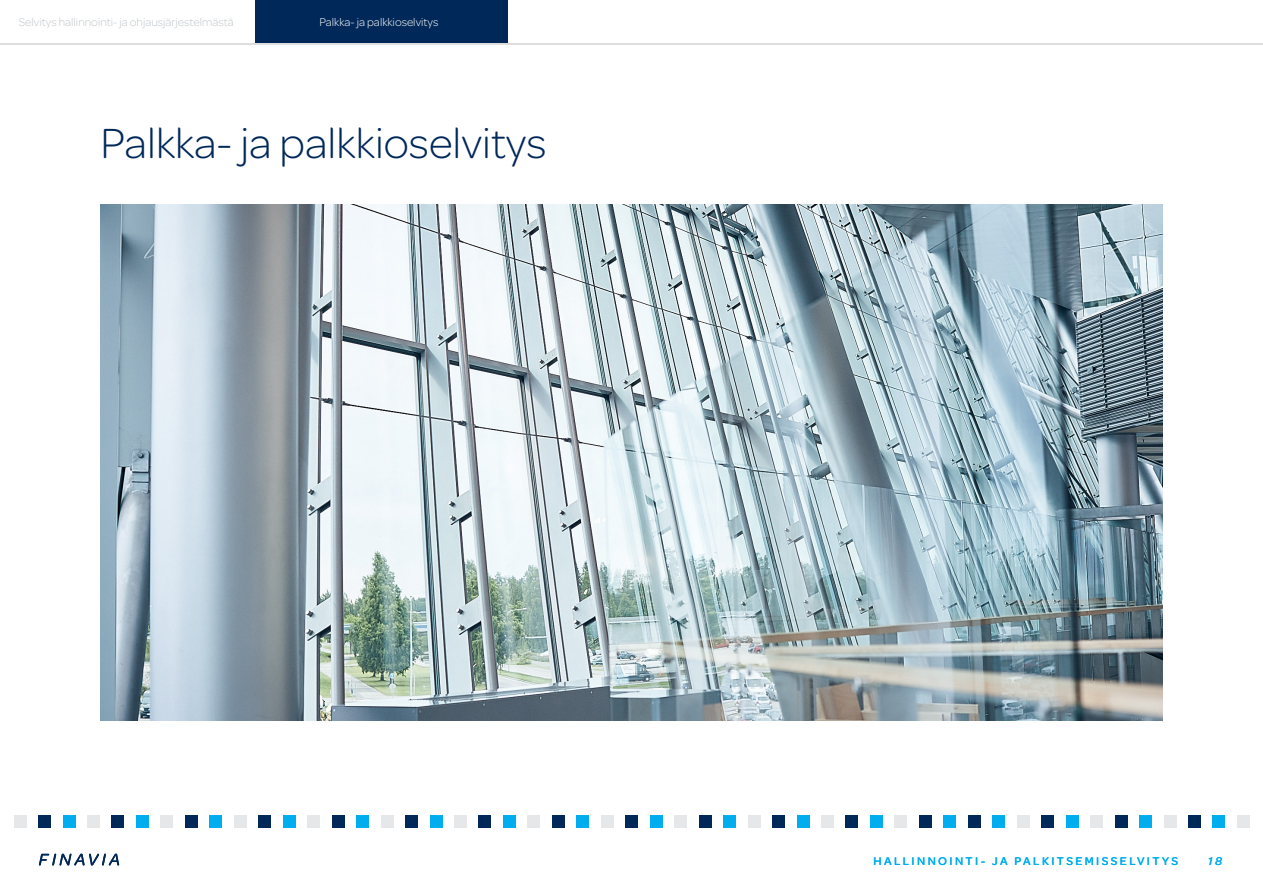
<style>
.page{position:relative;width:1263px;height:893px;background:#fff}
.page>*{position:absolute;margin:0;border:0;box-sizing:border-box;transform-origin:0 0}
.t1{font:300 45px "Omnes";color:#002859}
.t2{font:300 12px "Omnes";color:#c1c6ca}
.t3{font:500 12px "Omnes";letter-spacing:.2em;color:#00aeef}
.t4{font:300 12px "Omnes";color:#fff}
.t5{font:italic 500 12px "Omnes";color:#00aeef}
</style>
<div class="page">
<svg style="left:39px;top:854px;width:80px;height:11px"></svg>
<div style="left:63px;top:816px;width:12px;height:12px;background:#00aeef"></div>
<div style="left:136px;top:816px;width:13px;height:12px;background:#00aeef"></div>
<div style="left:210px;top:816px;width:12px;height:12px;background:#00aeef"></div>
<div style="left:283px;top:816px;width:12px;height:12px;background:#00aeef"></div>
<div style="left:356px;top:816px;width:13px;height:12px;background:#00aeef"></div>
<div style="left:430px;top:816px;width:12px;height:12px;background:#00aeef"></div>
<div style="left:503px;top:816px;width:12px;height:12px;background:#00aeef"></div>
<div style="left:577px;top:816px;width:12px;height:12px;background:#00aeef"></div>
<div style="left:650px;top:816px;width:12px;height:12px;background:#00aeef"></div>
<div style="left:993px;top:816px;width:12px;height:12px;background:#00aeef"></div>
<div style="left:723px;top:816px;width:13px;height:12px;background:#00aeef"></div>
<div style="left:1066px;top:816px;width:12px;height:12px;background:#00aeef"></div>
<div style="left:797px;top:816px;width:12px;height:12px;background:#00aeef"></div>
<div style="left:1139px;top:816px;width:13px;height:12px;background:#00aeef"></div>
<div style="left:870px;top:816px;width:12px;height:12px;background:#00aeef"></div>
<div style="left:1213px;top:816px;width:12px;height:12px;background:#00aeef"></div>
<div style="left:944px;top:816px;width:12px;height:12px;background:#00aeef"></div>
<div style="left:112px;top:816px;width:12px;height:12px;background:#002859"></div>
<div style="left:38px;top:816px;width:13px;height:12px;background:#002859"></div>
<div style="left:185px;top:816px;width:12px;height:12px;background:#002859"></div>
<div style="left:259px;top:816px;width:12px;height:12px;background:#002859"></div>
<div style="left:332px;top:816px;width:12px;height:12px;background:#002859"></div>
<div style="left:405px;top:816px;width:13px;height:12px;background:#002859"></div>
<div style="left:479px;top:816px;width:12px;height:12px;background:#002859"></div>
<div style="left:552px;top:816px;width:12px;height:12px;background:#002859"></div>
<div style="left:626px;top:816px;width:12px;height:12px;background:#002859"></div>
<div style="left:968px;top:816px;width:12px;height:12px;background:#002859"></div>
<div style="left:699px;top:816px;width:12px;height:12px;background:#002859"></div>
<div style="left:1041px;top:816px;width:13px;height:12px;background:#002859"></div>
<div style="left:772px;top:816px;width:13px;height:12px;background:#002859"></div>
<div style="left:1115px;top:816px;width:12px;height:12px;background:#002859"></div>
<div style="left:846px;top:816px;width:12px;height:12px;background:#002859"></div>
<div style="left:1188px;top:816px;width:12px;height:12px;background:#002859"></div>
<div style="left:919px;top:816px;width:12px;height:12px;background:#002859"></div>
<div style="left:87px;top:816px;width:13px;height:12px;background:#e6e7e8"></div>
<div style="left:14px;top:816px;width:12px;height:12px;background:#e6e7e8"></div>
<div style="left:161px;top:816px;width:12px;height:12px;background:#e6e7e8"></div>
<div style="left:234px;top:816px;width:12px;height:12px;background:#e6e7e8"></div>
<div style="left:308px;top:816px;width:12px;height:12px;background:#e6e7e8"></div>
<div style="left:381px;top:816px;width:12px;height:12px;background:#e6e7e8"></div>
<div style="left:454px;top:816px;width:13px;height:12px;background:#e6e7e8"></div>
<div style="left:528px;top:816px;width:12px;height:12px;background:#e6e7e8"></div>
<div style="left:601px;top:816px;width:12px;height:12px;background:#e6e7e8"></div>
<div style="left:674px;top:816px;width:13px;height:12px;background:#e6e7e8"></div>
<div style="left:1017px;top:816px;width:12px;height:12px;background:#e6e7e8"></div>
<div style="left:748px;top:816px;width:12px;height:12px;background:#e6e7e8"></div>
<div style="left:1090px;top:816px;width:13px;height:12px;background:#e6e7e8"></div>
<div style="left:821px;top:816px;width:12px;height:12px;background:#e6e7e8"></div>
<div style="left:1164px;top:816px;width:12px;height:12px;background:#e6e7e8"></div>
<div style="left:895px;top:816px;width:12px;height:12px;background:#e6e7e8"></div>
<div style="left:1237px;top:816px;width:12px;height:12px;background:#e6e7e8"></div>
<div style="left:255px;top:0;width:252px;height:42px;background:#002859"></div>
<hr style="left:0;top:43px;width:1263px;height:2px;background:#d1d3d4">
<img style="left:100px;top:205px;width:1062px;height:515px">
<p class="t2" style="left:19px;top:14px;width:216px">Selvitys hallinnointi- ja ohjausjärjestelmästä</p>
<p class="t4" style="left:319px;top:14px;width:120px">Palkka- ja palkkioselvitys</p>
<h1 class="t1" style="left:100px;top:113px;width:447px">Palkka- ja palkkioselvitys</h1>
<p class="t3" style="left:873px;top:853px;width:306px">HALLINNOINTI- JA PALKITSEMISSELVITYS</p>
<p class="t5" style="left:1208px;top:853px;width:15px">18</p>
</div>
